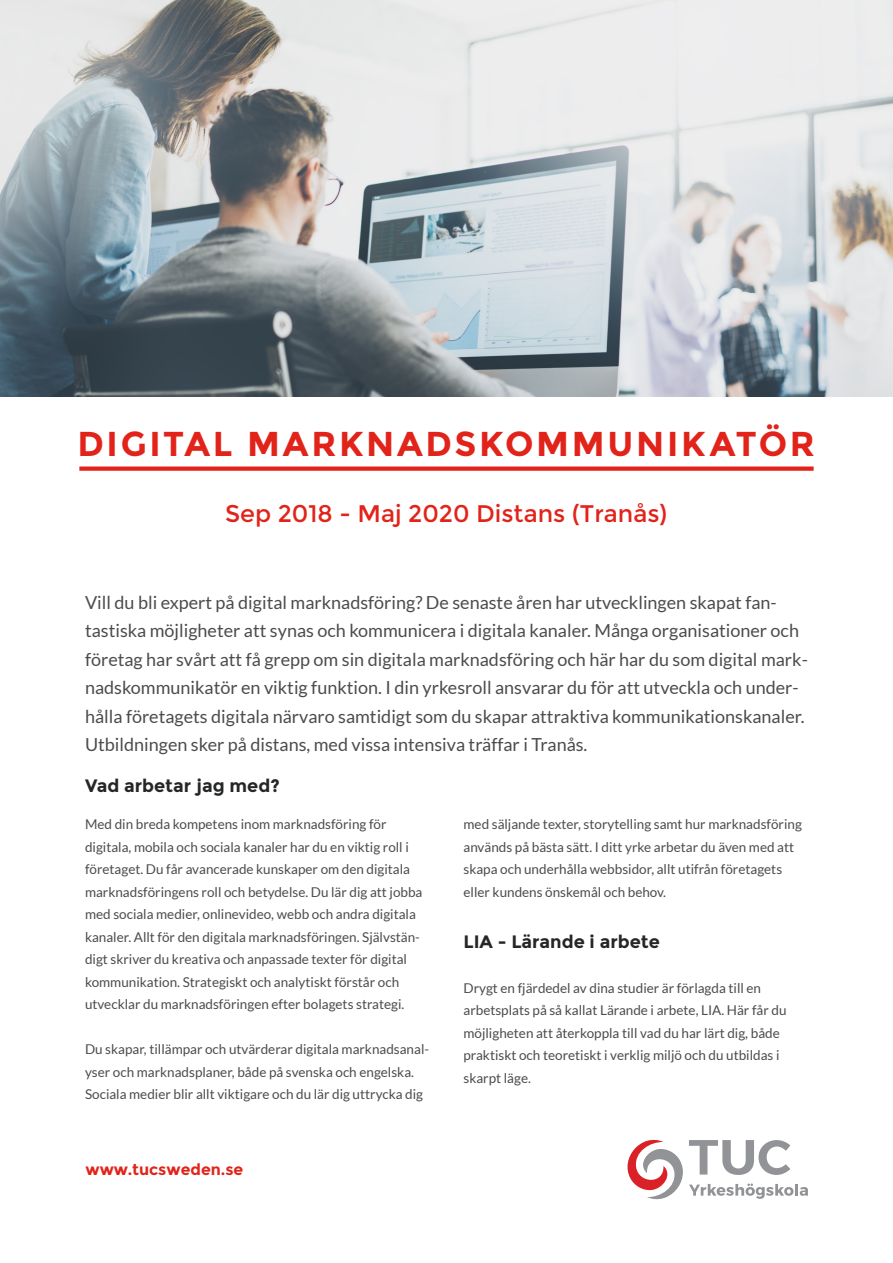
<style>
.page{position:relative;width:893px;height:1263px;background:#fff}
.page>*{position:absolute;margin:0;border:0;box-sizing:border-box;transform-origin:0 0}
.t1{font:700 34.5px "Montserrat";letter-spacing:.08em;color:#e2231a}
.t2{font:24px "Montserrat";color:#e2231a}
.t3{font:18px/28.5px "Lato";color:#4d4c4c}
.t4{font:700 18px "Montserrat";color:#252626}
.t5{font:700 15.75px "Montserrat";color:#e2231a}
.t6{font:13.5px/22.5px "Lato";color:#4d4c4c}
</style>
<div class="page">
<img style="left:0;top:0;width:892px;height:396px">
<svg style="left:627px;top:1140px;width:181px;height:59px"></svg>
<div style="left:79px;top:466px;width:735px;height:5px;background:#e2231a"></div>
<p class="t1" style="left:77px;top:423px;width:739px">DIGITAL MARKNADSKOMMUNIKATÖR</p>
<p class="t2" style="left:225px;top:499px;width:444px">Sep 2018 - Maj 2020 Distans (Tranås)</p>
<p class="t3" style="left:85px;top:588px;width:724px">Vill du bli expert på digital marknadsföring? De senaste åren har utvecklingen skapat fan&shy;tastiska möjligheter att synas och kommunicera i digitala kanaler. Många organisationer och företag har svårt att få grepp om sin digitala marknadsföring och här har du som digital mark&shy;nadskommunikatör en viktig funktion. I din yrkesroll ansvarar du för att utveckla och under&shy;hålla företagets digitala närvaro samtidigt som du skapar attraktiva kommunikationskanaler.<br>Utbildningen sker på distans, med vissa intensiva träffar i Tranås.</p>
<p class="t4" style="left:85px;top:774px;width:196px">Vad arbetar jag med?</p>
<p class="t6" style="left:85px;top:813px;width:339px">Med din breda kompetens inom marknadsföring för digitala, mobila och sociala kanaler har du en viktig roll i företaget. Du får avancerade kunskaper om den digitala marknadsföringens roll och betydelse. Du lär dig att jobba med sociala medier, onlinevideo, webb och andra digitala kanaler. Allt för den digitala marknadsföringen. Självstän&shy;digt skriver du kreativa och anpassade texter för digital kommunikation. Strategiskt och analytiskt förstår och utvecklar du marknadsföringen efter bolagets strategi.</p>
<p class="t6" style="left:85px;top:1038px;width:346px">Du skapar, tillämpar och utvärderar digitala marknadsanal&shy;yser och marknadsplaner, både på svenska och engelska.<br>Sociala medier blir allt viktigare och du lär dig uttrycka dig</p>
<p class="t6" style="left:463px;top:813px;width:340px">med säljande texter, storytelling samt hur marknadsföring används på bästa sätt. I ditt yrke arbetar du även med att skapa och underhålla webbsidor, allt utifrån företagets eller kundens önskemål och behov.</p>
<p class="t4" style="left:463px;top:930px;width:198px">LIA - Lärande i arbete</p>
<p class="t6" style="left:463px;top:976px;width:324px">Drygt en fjärdedel av dina studier är förlagda till en arbetsplats på så kallat Lärande i arbete, LIA. Här får du möjligheten att återkoppla till vad du har lärt dig, både praktiskt och teoretiskt i verklig miljö och du utbildas i skarpt läge.</p>
<p class="t5" style="left:85px;top:1160px;width:159px">www.tucsweden.se</p>
</div>
